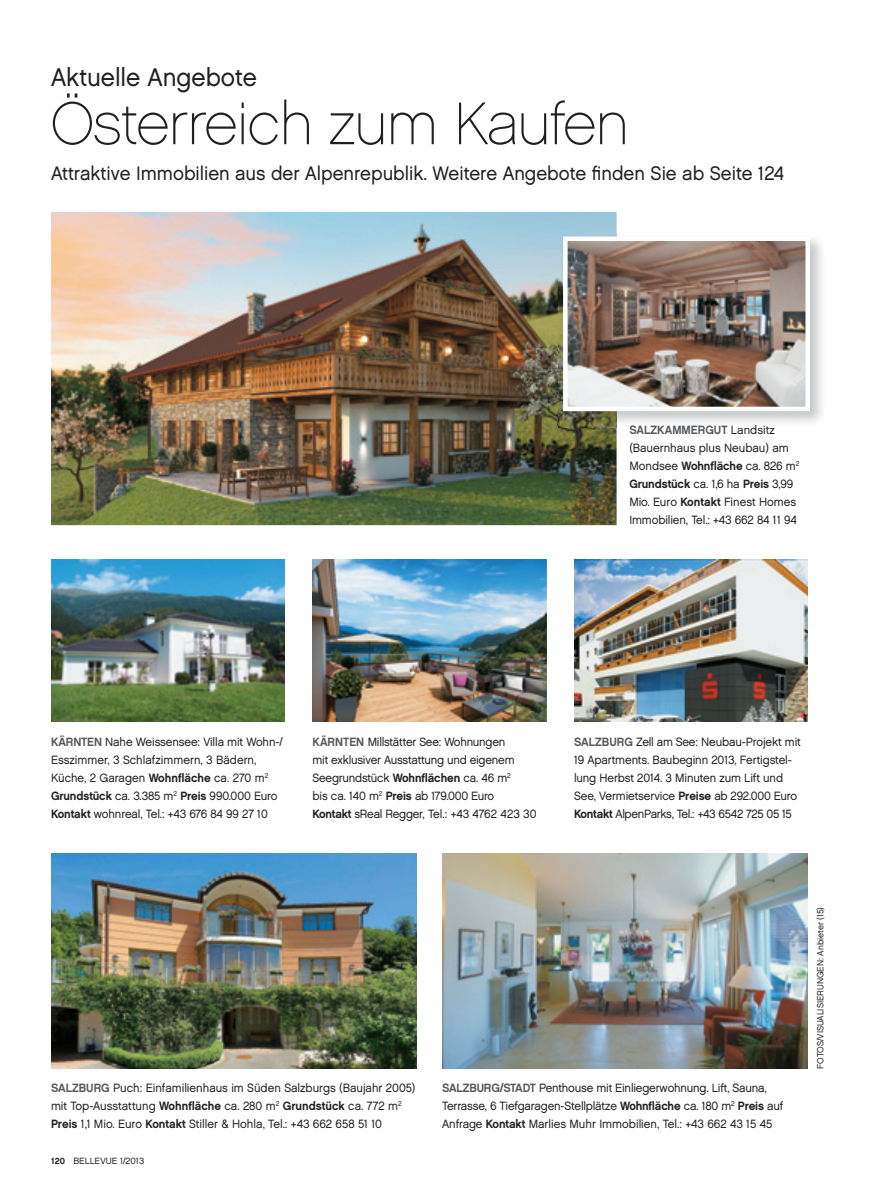
<style>
.page{position:relative;width:893px;height:1191px;background:#fff}
.page>*{position:absolute;margin:0;border:0;box-sizing:border-box;transform-origin:0 0}
.t1{font:60px "Chalet PS Paris Nineteen Sixty";color:#231f20;scale:.95 1}
.t2{font:25.5px "Chalet PS London Nineteen Sixty";color:#231f20;scale:.95 1}
.t3{font:19.5px "Chalet PS London Nineteen Sixty";color:#231f20;scale:.95 1}
.t4{font:12px/18px "Chalet PS London Nineteen Sixty";letter-spacing:-.01em;color:#231f20;scale:.95 1}
.t5{font:12px "Chalet PS New York Nineteen Sixty";letter-spacing:-.01em;color:#231f20;scale:.95 1}
.t6{font:12px "Chalet PS New York Nineteen Eighty";color:#57585a;scale:.95 1}
.t7{font:9px "Chalet PS London Nineteen Sixty";color:#231f20;scale:.95 1}
.t8{font:9px "Chalet PS London Nineteen Sixty";color:#231f20}
.s1{font-family:"Chalet PS London Nineteen Sixty";color:#231f20}
.s2{font-family:"Chalet PS New York Nineteen Sixty"}
.s3{font-family:"Chalet PS London Nineteen Sixty"}
.s4{font-family:"Chalet PS New York Nineteen Eighty";color:#57585a}
</style>
<div class="page">
<img style="left:51px;top:560px;width:234px;height:161px">
<img style="left:313px;top:560px;width:233px;height:161px">
<img style="left:574px;top:560px;width:234px;height:161px">
<img style="left:51px;top:212px;width:566px;height:313px">
<img style="left:559px;top:234px;width:263px;height:193px">
<img style="left:630px;top:425px;width:97px;height:2px">
<img style="left:732px;top:425px;width:43px;height:2px">
<img style="left:568px;top:241px;width:237px;height:165px">
<div style="left:563px;top:236px;width:247px;height:175px;border:4px solid #fff"></div>
<img style="left:51px;top:853px;width:366px;height:215px">
<img style="left:442px;top:853px;width:366px;height:215px">
<h2 class="t2" style="left:51px;top:67px;width:218px">Aktuelle Angebote</h2>
<h1 class="t1" style="left:51px;top:89px;width:609px">Österreich zum Kaufen</h1>
<h3 class="t3" style="left:51px;top:165px;width:773px">Attraktive Immobilien aus der Alpenrepublik. Weitere Angebote finden Sie ab Seite 124</h3>
<p class="t6" style="left:629px;top:425px;width:149px">SALZKAMMERGUT <span class="s1">L d it</span></p>
<p class="t4" style="left:629px;top:422px;width:181px;text-indent:108px">ansz (Bauernhaus plus Neubau) am<br>Mondsee <span class="s2">Wohnfläche</span> ca. 826 m<sup>2</sup></p>
<p class="t5" style="left:629px;top:476px;width:174px">Grundstück <span class="s3">ca. 1,6 ha</span> Preis <span class="s3">3,99</span></p>
<p class="t4" style="left:629px;top:494px;width:178px">Mio. Euro <span class="s2">Kontakt</span> Finest Homes<br>Immobilien, Tel.: +43 662 84 11 94</p>
<p class="t4" style="left:51px;top:734px;width:245px"><span class="s4">KÄRNTEN</span> Nahe Weissensee: Villa mit Wohn-/ Esszimmer, 3 Schlafzimmern, 3 Bädern, Küche, 2 Garagen <span class="s2">Wohnfläche</span> ca. 270 m<sup>2<br></sup><span class="s2">Grundstück</span> ca. 3.385 m<sup>2</sup> <span class="s2">Preis</span> 990.000 Euro <span class="s2">Kontakt</span> wohnreal, Tel.: +43 676 84 99 27 10</p>
<p class="t4" style="left:313px;top:734px;width:237px"><span class="s4">KÄRNTEN</span> Millstätter See: Wohnungen<br>mit exklusiver Ausstattung und eigenem Seegrundstück <span class="s2">Wohnflächen</span> ca. 46 m<sup>2<br></sup>bis ca. 140 m<sup>2</sup> <span class="s2">Preis</span> ab 179.000 Euro<br><span class="s2">Kontakt</span> sReal Regger, Tel.: +43 4762 423 30</p>
<p class="t4" style="left:574px;top:734px;width:240px"><span class="s4">SALZBURG</span> Zell am See: Neubau-Projekt mit 19 Apartments. Baubeginn 2013, Fertigstel&shy;lung Herbst 2014. 3 Minuten zum Lift und See, Vermietservice <span class="s2">Preise</span> ab 292.000 Euro <span class="s2">Kontakt</span> AlpenParks, Tel.: +43 6542 725 05 15</p>
<p class="t4" style="left:51px;top:1080px;width:385px"><span class="s4">SALZBURG</span> Puch: Einfamilienhaus im Süden Salzburgs (Baujahr 2005) mit Top-Ausstattung <span class="s2">Wohnfläche</span> ca. 280 m<sup>2</sup> <span class="s2">Grundstück</span> ca. 772 m<sup>2<br></sup><span class="s2">Preis</span> 1,1 Mio. Euro <span class="s2">Kontakt</span> Stiller &amp; Hohla, Tel.: +43 662 658 51 10</p>
<p class="t4" style="left:442px;top:1080px;width:361px"><span class="s4">SALZBURG/STADT</span> Penthouse mit Einliegerwohnung. Lift, Sauna,<br>Terrasse, 6 Tiefgaragen-Stellplätze <span class="s2">Wohnfläche</span> ca. 180 m<sup>2</sup> <span class="s2">Preis</span> auf<br>Anfrage <span class="s2">Kontakt</span> Marlies Muhr Immobilien, Tel.: +43 662 43 15 45</p>
<p class="t8" style="left:51px;top:1157px;width:95px"><span class="s2">120</span> BELLEVUE 1/2013</p>
<p class="t7" style="left:817px;top:1068px;width:171px;rotate:-90deg">FOTOS/VISUALISIERUNGEN: Anbieter (15)</p>
</div>
